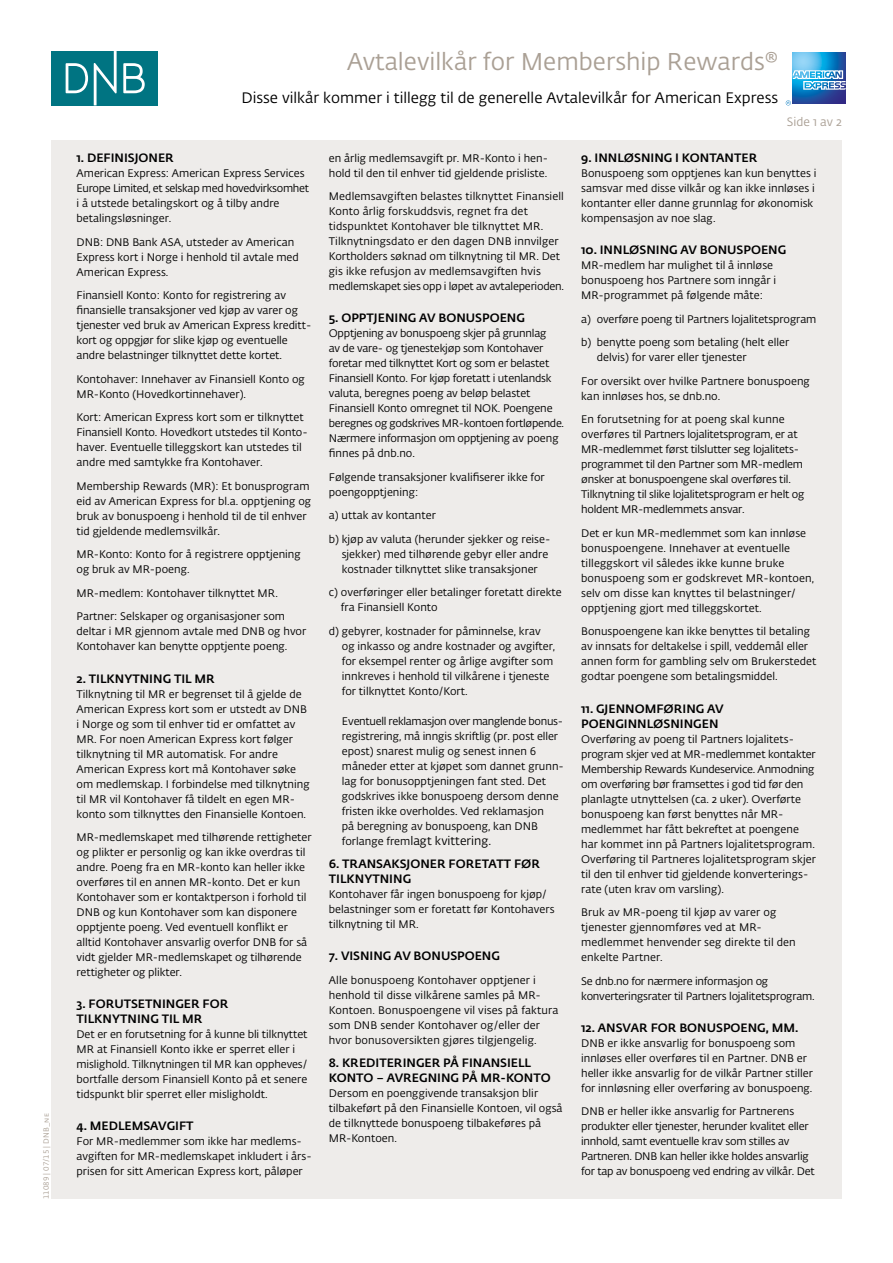
<style>
.page{position:relative;width:893px;height:1263px;background:#fff}
.page>*{position:absolute;margin:0;border:0;box-sizing:border-box;transform-origin:0 0}
.t1{font:24px "Fedra Sans Alt Pro";color:#aaa095}
.t2{font:15px "Fedra Sans Alt Pro";color:#000}
.t3{font:500 12px/15px "Fedra Sans Alt Pro";color:#000}
.t4{font:12px "Fedra Sans Alt Pro";color:#000}
.t5{font:12px "Fedra Sans Alt Pro";color:#aaa095}
.t6{font:10.8px/15px "Fedra Sans Alt Pro";color:#000}
.t7{font:10.8px/15px "Fedra Sans Alt Pro";letter-spacing:-.02em;color:#000}
.t8{font:7.5px "Fedra Sans Alt Pro";letter-spacing:.005em;color:#aaa095}
.s1{font-size:10.8px}
</style>
<div class="page">
<div style="left:51px;top:140px;width:791px;height:1059px;background:#eeecea"></div>
<svg style="left:793px;top:52px;width:52px;height:52px;background:#327dbf"></svg>
<svg style="left:786px;top:100px;width:5px;height:5px"></svg>
<svg style="left:793px;top:70px;width:53px;height:20px"></svg>
<div style="left:51px;top:51px;width:106px;height:54px;background:#007482"></div>
<svg style="left:123px;top:63px;width:22px;height:30px"></svg>
<svg style="left:94px;top:51px;width:23px;height:54px"></svg>
<svg style="left:66px;top:63px;width:22px;height:30px"></svg>
<p class="t8" style="left:41px;top:1199px;width:87px;rotate:-90deg">11089 | 07/15 | DNB_ne</p>
<h1 class="t1" style="left:347px;top:45px;width:433px">Avtalevilkår for Membership Rewards®</h1>
<h2 class="t2" style="left:241px;top:87px;width:538px">Disse vilkår kommer i tillegg til de generelle Avtalevilkår for American Express</h2>
<p class="t5" style="left:787px;top:114px;width:57px">Side 1 av 2</p>
<p class="t3" style="left:77px;top:150px;width:99px">1. DEFINISJONER</p>
<p class="t6" style="left:77px;top:166px;width:234px">American Express: American Express Services Europe Limited, et selskap med hovedvirksomhet i å utstede betalingskort og å tilby andre betalingsløsninger.</p>
<p class="t6" style="left:77px;top:234px;width:224px">DNB: DNB Bank ASA, utsteder av American<br>Express kort i Norge i henhold til avtale med<br>American Express.</p>
<p class="t6" style="left:77px;top:288px;width:236px">Finansiell Konto: Konto for registrering av finansielle transaksjoner ved kjøp av varer og tjenester ved bruk av American Express kreditt&shy;kort og oppgjør for slike kjøp og eventuelle andre belastninger tilknyttet dette kortet.</p>
<p class="t6" style="left:77px;top:371px;width:230px">Kontohaver: Innehaver av Finansiell Konto og<br>MR-Konto (Hovedkortinnehaver).</p>
<p class="t6" style="left:77px;top:410px;width:233px">Kort: American Express kort som er tilknyttet Finansiell Konto. Hovedkort utstedes til Konto&shy;haver. Eventuelle tilleggskort kan utstedes til andre med samtykke fra Kontohaver.</p>
<p class="t6" style="left:77px;top:478px;width:236px">Membership Rewards (MR): Et bonusprogram eid av American Express for bl.a. opptjening og bruk av bonuspoeng i henhold til de til enhver tid gjeldende medlemsvilkår.</p>
<p class="t6" style="left:77px;top:547px;width:226px">MR-Konto: Konto for å registrere opptjening og bruk av MR-poeng.</p>
<p class="t6" style="left:77px;top:581px;width:210px;line-height:23.5px">MR-medlem: Kontohaver tilknyttet MR.<br>Partner: Selskaper og organisasjoner som</p>
<p class="t6" style="left:77px;top:624px;width:231px">deltar i MR gjennom avtale med DNB og hvor<br>Kontohaver kan benytte opptjente poeng.</p>
<p class="t3" style="left:77px;top:670px;width:140px">2. TILKNYTNING TIL MR</p>
<p class="t6" style="left:77px;top:686px;width:235px">Tilknytning til MR er begrenset til å gjelde de American Express kort som er utstedt av DNB i Norge og som til enhver tid er omfattet av MR. For noen American Express kort følger tilknytning til MR automatisk. For andre American Express kort må Kontohaver søke om medlemskap. I forbindelse med tilknytning til MR vil Kontohaver få tildelt en egen MR&shy;konto som tilknyttes den Finansielle Kontoen.</p>
<p class="t6" style="left:77px;top:829px;width:237px">MR-medlemskapet med tilhørende rettigheter og plikter er personlig og kan ikke overdras til andre. Poeng fra en MR-konto kan heller ikke overføres til en annen MR-konto. Det er kun Kontohaver som er kontaktperson i forhold til DNB og kun Kontohaver som kan disponere opptjente poeng. Ved eventuell konflikt er alltid Kontohaver ansvarlig overfor DNB for så vidt gjelder MR-medlemskapet og tilhørende rettigheter og plikter.</p>
<p class="t3" style="left:77px;top:996px;width:153px">3. FORUTSETNINGER FOR<br>TILKNYTNING TIL MR</p>
<p class="t6" style="left:77px;top:1026px;width:233px">Det er en forutsetning for å kunne bli tilknyttet MR at Finansiell Konto ikke er sperret eller i mislighold. Tilknytningen til MR kan oppheves/ bortfalle dersom Finansiell Konto på et senere tidspunkt blir sperret eller misligholdt.</p>
<p class="t3" style="left:77px;top:1118px;width:119px">4. MEDLEMSAVGIFT</p>
<p class="t6" style="left:77px;top:1133px;width:237px">For MR-medlemmer som ikke har medlems&shy;avgiften for MR-medlemskapet inkludert i års&shy;prisen for sitt American Express kort, påløper</p>
<p class="t6" style="left:329px;top:150px;width:221px">en årlig medlemsavgift pr. MR-Konto i hen&shy;hold til den til enhver tid gjeldende prisliste.</p>
<p class="t6" style="left:329px;top:188px;width:237px">Medlemsavgiften belastes tilknyttet Finansiell Konto årlig forskuddsvis, regnet fra det tidspunktet Kontohaver ble tilknyttet MR.<br>Tilknytningsdato er den dagen DNB innvilger Kortholders søknad om tilknytning til MR. Det gis ikke refusjon av medlemsavgiften hvis medlemskapet sies opp i løpet av avtaleperioden.</p>
<p class="t3" style="left:329px;top:310px;width:198px">5. OPPTJENING AV BONUSPOENG</p>
<p class="t7" style="left:329px;top:325px;width:237px">Opptjening av bonuspoeng skjer på grunnlag<br>av de vare- og tjenestekjøp som Kontohaver foretar med tilknyttet Kort og som er belastet Finansiell Konto. For kjøp foretatt i utenlandsk valuta, beregnes poeng av beløp belastet Finansiell Konto omregnet til NOK. Poengene beregnes og godskrives MR-kontoen fortløpende.<br>Nærmere informasjon om opptjening av poeng finnes på dnb.no.</p>
<p class="t6" style="left:329px;top:469px;width:217px">Følgende transaksjoner kvalifiserer ikke for poengopptjening:</p>
<p class="t6" style="left:329px;top:503px;width:223px;line-height:23.5px">a) uttak av kontanter<br>b) kjøp av valuta (herunder sjekker og reise-</p>
<p class="t6" style="left:342px;top:546px;width:208px">sjekker) med tilhørende gebyr eller andre kostnader tilknyttet slike transaksjoner</p>
<p class="t6" style="left:341px;top:584px;width:222px;text-indent:-12px">c) overføringer eller betalinger foretatt direkte fra Finansiell Konto</p>
<p class="t6" style="left:342px;top:623px;width:215px;text-indent:-13px">d) gebyrer, kostnader for påminnelse, krav og inkasso og andre kostnader og avgifter, for eksempel renter og årlige avgifter som innkreves i henhold til vilkårene i tjeneste for tilknyttet Konto/Kort.</p>
<p class="t6" style="left:342px;top:713px;width:224px">Eventuell reklamasjon over manglende bonus&shy;registrering, må inngis skriftlig (pr. post eller epost) snarest mulig og senest innen 6 måneder etter at kjøpet som dannet grunn&shy;lag for bonusopptjeningen fant sted. Det godskrives ikke bonuspoeng dersom denne fristen ikke overholdes. Ved reklamasjon<br>på beregning av bonuspoeng, kan DNB</p>
<p class="t4" style="left:342px;top:832px;width:151px"><span class="s1">forlange frem</span>lagt kvittering.</p>
<p class="t3" style="left:329px;top:856px;width:213px">6. TRANSAKSJONER FORETATT FØR<br>TILKNYTNING</p>
<p class="t6" style="left:329px;top:886px;width:227px">Kontohaver får ingen bonuspoeng for kjøp/ belastninger som er foretatt før Kontohavers tilknytning til MR.</p>
<p class="t3" style="left:329px;top:948px;width:173px">7. VISNING AV BONUSPOENG</p>
<p class="t6" style="left:329px;top:972px;width:231px">Alle bonuspoeng Kontohaver opptjener i henhold til disse vilkårene samles på MR-Kontoen. Bonuspoengene vil vises på faktura som DNB sender Kontohaver og/eller der hvor bonusoversikten gjøres tilgjengelig.</p>
<p class="t3" style="left:329px;top:1055px;width:223px">8. KREDITERINGER PÅ FINANSIELL<br>KONTO – AVREGNING PÅ MR-KONTO</p>
<p class="t6" style="left:329px;top:1085px;width:235px">Dersom en poenggivende transaksjon blir tilbakeført på den Finansielle Kontoen, vil også de tilknyttede bonuspoeng tilbakeføres på MR-Kontoen.</p>
<p class="t3" style="left:581px;top:150px;width:178px">9. INNLØSNING I KONTANTER</p>
<p class="t6" style="left:581px;top:166px;width:237px">Bonuspoeng som opptjenes kan kun benyttes i samsvar med disse vilkår og kan ikke innløses i kontanter eller danne grunnlag for økonomisk kompensasjon av noe slag.</p>
<p class="t3" style="left:581px;top:242px;width:207px">10. INNLØSNING AV BONUSPOENG</p>
<p class="t6" style="left:581px;top:258px;width:197px">MR-medlem har mulighet til å innløse bonuspoeng hos Partnere som inngår i<br>MR-programmet på følgende måte:</p>
<p class="t6" style="left:581px;top:307px;width:237px;line-height:23.5px">a) overføre poeng til Partners lojalitetsprogram b) benytte poeng som betaling (helt eller</p>
<p class="t6" style="left:581px;top:346px;width:230px;line-height:23.5px;text-indent:16px">delvis) for varer eller tjenester<br>For oversikt over hvilke Partnere bonuspoeng</p>
<p class="t6" style="left:581px;top:384px;width:205px;line-height:23.5px">kan innløses hos, se dnb.no.<br>En forutsetning for at poeng skal kunne</p>
<p class="t7" style="left:581px;top:427px;width:225px">overføres til Partners lojalitetsprogram, er at MR-medlemmet først tilslutter seg lojalitets&shy;programmet til den Partner som MR-medlem ønsker at bonuspoengene skal overføres til.<br>Tilknytning til slike lojalitetsprogram er helt og holdent MR-medlemmets ansvar.</p>
<p class="t6" style="left:581px;top:525px;width:235px">Det er kun MR-medlemmet som kan innløse bonuspoengene. Innehaver at eventuelle tilleggskort vil således ikke kunne bruke bonuspoeng som er godskrevet MR-kontoen, selv om disse kan knyttes til belastninger/ opptjening gjort med tilleggskortet.</p>
<p class="t6" style="left:581px;top:624px;width:237px">Bonuspoengene kan ikke benyttes til betaling av innsats for deltakelse i spill, veddemål eller annen form for gambling selv om Brukerstedet godtar poengene som betalingsmiddel.</p>
<p class="t3" style="left:581px;top:700px;width:144px">11. GJENNOMFØRING AV<br>POENGINNLØSNINGEN</p>
<p class="t6" style="left:581px;top:731px;width:236px">Overføring av poeng til Partners lojalitets&shy;program skjer ved at MR-medlemmet kontakter Membership Rewards Kundeservice. Anmodning om overføring bør framsettes i god tid før den planlagte utnyttelsen (ca. 2 uker). Overførte bonuspoeng kan først benyttes når MR&shy;medlemmet har fått bekreftet at poengene har kommet inn på Partners lojalitetsprogram.<br>Overføring til Partneres lojalitetsprogram skjer til den til enhver tid gjeldende konverterings&shy;rate (uten krav om varsling).</p>
<p class="t6" style="left:581px;top:904px;width:216px">Bruk av MR-poeng til kjøp av varer og tjenester gjennomføres ved at MR&shy;medlemmet henvender seg direkte til den enkelte Partner.</p>
<p class="t7" style="left:581px;top:973px;width:235px">Se dnb.no for nærmere informasjon og konverteringsrater til Partners lojalitetsprogram.</p>
<p class="t3" style="left:581px;top:1019px;width:219px">12. ANSVAR FOR BONUSPOENG, MM.</p>
<p class="t6" style="left:581px;top:1035px;width:233px">DNB er ikke ansvarlig for bonuspoeng som innløses eller overføres til en Partner. DNB er heller ikke ansvarlig for de vilkår Partner stiller for innløsning eller overføring av bonuspoeng.</p>
<p class="t7" style="left:581px;top:1103px;width:235px">DNB er heller ikke ansvarlig for Partnerens produkter eller tjenester, herunder kvalitet eller innhold, samt eventuelle krav som stilles av Partneren. DNB kan heller ikke holdes ansvarlig for tap av bonuspoeng ved endring av vilkår. Det</p>
</div>
